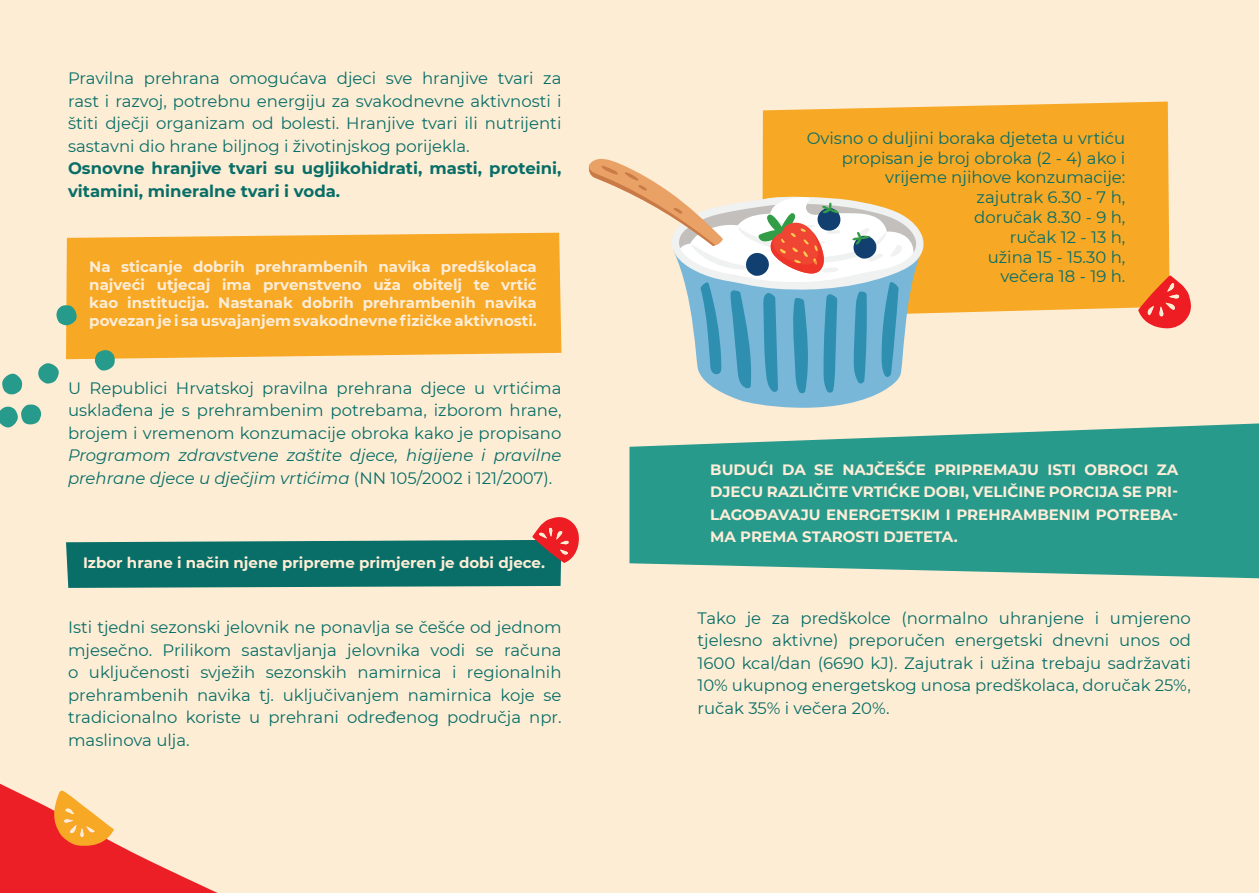
<style>
.page{position:relative;width:1259px;height:893px;background:#fff}
.page>*{position:absolute;margin:0;border:0;box-sizing:border-box;transform-origin:0 0}
.t1{font:16.5px/22.5px "Montserrat";color:#086e67;text-align:justify}
.t2{font:700 16.5px/22.5px "Montserrat";color:#086e67}
.t3{font:700 15px/18px "Montserrat";color:#feedd7;text-align:justify}
.t4{font:700 15px/22.5px "Montserrat";color:#feedd8;text-align:justify}
.s1{font-style:italic}
</style>
<div class="page">
<div style="left:0;top:0;width:652px;height:893px;background:#feedd5"></div>
<div style="left:609px;top:0;width:650px;height:893px;background:#feedd5"></div>
<div style="left:66px;top:233px;width:495px;height:126px;background:#f7a824"></div>
<svg style="left:38px;top:363px;width:21px;height:21px"></svg>
<svg style="left:95px;top:350px;width:20px;height:21px"></svg>
<svg style="left:2px;top:373px;width:21px;height:21px"></svg>
<svg style="left:0;top:404px;width:41px;height:24px"></svg>
<svg style="left:56px;top:305px;width:21px;height:21px"></svg>
<div style="left:762px;top:102px;width:407px;height:212px;background:#f7a824"></div>
<svg style="left:588px;top:155px;width:339px;height:253px"></svg>
<svg style="left:0;top:783px;width:218px;height:110px"></svg>
<svg style="left:66px;top:517px;width:513px;height:71px"></svg>
<svg style="left:629px;top:423px;width:630px;height:155px;background:#42a494"></svg>
<svg style="left:1138px;top:275px;width:53px;height:54px"></svg>
<p class="t1" style="left:68px;top:66px;width:495px">Pravilna prehrana omogućava djeci sve hranjive tvari za rast i razvoj, potrebnu energiju za svakodnevne aktivnosti i štiti dječji organizam od bolesti. Hranjive tvari ili nutrijenti sastavni dio hrane biljnog i životinjskog porijekla.</p>
<p class="t2" style="left:68px;top:156px;width:495px">Osnovne hranjive tvari su ugljikohidrati, masti, proteini, vitamini, mineralne tvari i voda.</p>
<p class="t3" style="left:89px;top:257px;width:449px">Na sticanje dobrih prehrambenih navika predškolaca najveći utjecaj ima prvenstveno uža obitelj te vrtić kao institucija. Nastanak dobrih prehrambenih navika povezan je i sa usvajanjem svakodnevne fizičke aktivnosti.</p>
<p class="t1" style="left:68px;top:376px;width:495px">U Republici Hrvatskoj pravilna prehrana djece u vrtićima usklađena je s prehrambenim potrebama, izborom hrane, brojem i vremenom konzumacije obroka kako je propisano <span class="s1">Programom zdravstvene zaštite djece, higijene i pravilne prehrane djece u dječjim vrtićima</span> (NN 105/2002 i 121/2007).</p>
<p class="t3" style="left:83px;top:553px;width:463px">Izbor hrane i način njene pripreme primjeren je dobi djece.</p>
<p class="t1" style="left:68px;top:615px;width:495px">Isti tjedni sezonski jelovnik ne ponavlja se češće od jednom mjesečno. Prilikom sastavljanja jelovnika vodi se računa o uključenosti svježih sezonskih namirnica i regionalnih prehrambenih navika tj. uključivanjem namirnica koje se tradicionalno koriste u prehrani određenog područja npr. maslinova ulja.</p>
<p class="t1" style="left:806px;top:126px;width:320px">Ovisno o duljini boraka djeteta u vrtiću</p>
<p class="t1" style="left:842px;top:146px;width:285px">propisan je broj obroka (2 - 4) ako i</p>
<p class="t1" style="left:885px;top:166px;width:242px">vrijeme njihove konzumacije:</p>
<p class="t1" style="left:976px;top:185px;width:150px">zajutrak 6.30 - 7 h,</p>
<p class="t1" style="left:974px;top:205px;width:153px">doručak 8.30 - 9 h,</p>
<p class="t1" style="left:1009px;top:225px;width:117px">ručak 12 - 13 h,</p>
<p class="t1" style="left:987px;top:245px;width:139px">užina 15 - 15.30 h,</p>
<p class="t1" style="left:1000px;top:265px;width:126px">večera 18 - 19 h.</p>
<p class="t4" style="left:710px;top:457px;width:469px">BUDUĆI DA SE NAJČEŠĆE PRIPREMAJU ISTI OBROCI ZA DJECU RAZLIČITE VRTIĆKE DOBI, VELIČINE PORCIJA SE PRI-LAGOĐAVAJU ENERGETSKIM I PREHRAMBENIM POTREBA-MA PREMA STAROSTI DJETETA.</p>
<p class="t1" style="left:697px;top:606px;width:495px">Tako je za predškolce (normalno uhranjene i umjereno tjelesno aktivne) preporučen energetski dnevni unos od 1600 kcal/dan (6690 kJ). Zajutrak i užina trebaju sadržavati 10% ukupnog energetskog unosa predškolaca, doručak 25%, ručak 35% i večera 20%.</p>
</div>
